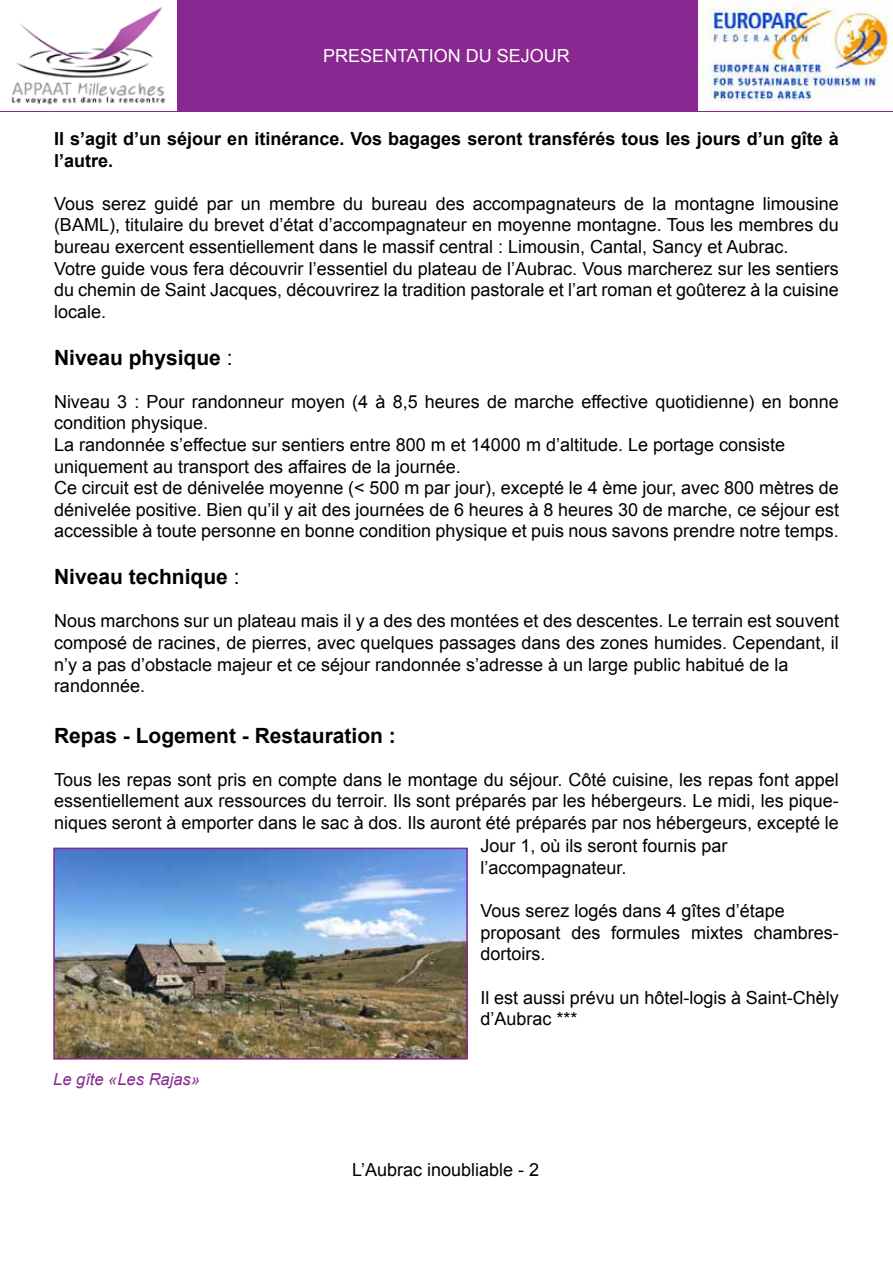
<style>
.page{position:relative;width:893px;height:1263px;background:#fff}
.page>*{position:absolute;margin:0;border:0;box-sizing:border-box;transform-origin:0 0}
.t1{font:700 21px "Arial";color:#000}
.t2{font:18px/21.6px "Arial";color:#000}
.t3{font:700 18px/21.6px "Arial";color:#000}
.t4{font:18px "Arial";color:#fff}
.t5{font:italic 16.5px "Arial";color:#892890}
.s1{font-weight:400}
</style>
<div class="page">
<img style="left:56px;top:851px;width:409px;height:205px">
<div style="left:53px;top:848px;width:415px;height:211px;border:2px solid #892890"></div>
<svg style="left:11px;top:0;width:878px;height:111px;fill:#892890"></svg>
<p class="t4" style="left:323px;top:44px;width:248px">PRESENTATION DU SEJOUR</p>
<p class="t3" style="left:54px;top:128px;width:786px">Il s’agit d’un séjour en itinérance. Vos bagages seront transférés tous les jours d’un gîte à l’autre.</p>
<p class="t2" style="left:54px;top:193px;width:786px">Vous serez guidé par un membre du bureau des accompagnateurs de la montagne limousine (BAML), titulaire du brevet d’état d’accompagnateur en moyenne montagne. Tous les membres du bureau exercent essentiellement dans le massif central : Limousin, Cantal, Sancy et Aubrac.<br>Votre guide vous fera découvrir l’essentiel du plateau de l’Aubrac. Vous marcherez sur les sentiers du chemin de Saint Jacques, découvrirez la tradition pastorale et l’art roman et goûterez à la cuisine locale.</p>
<p class="t1" style="left:54px;top:343px;width:180px">Niveau physique <span class="s1">:</span></p>
<p class="t2" style="left:54px;top:391px;width:786px">Niveau 3 : Pour randonneur moyen (4 à 8,5 heures de marche effective quotidienne) en bonne condition physique.<br>La randonnée s’effectue sur sentiers entre 800 m et 14000 m d’altitude. Le portage consiste uniquement au transport des affaires de la journée.<br>Ce circuit est de dénivelée moyenne (&lt; 500 m par jour), excepté le 4 ème jour, avec 800 mètres de dénivelée positive. Bien qu’il y ait des journées de 6 heures à 8 heures 30 de marche, ce séjour est accessible à toute personne en bonne condition physique et puis nous savons prendre notre temps.</p>
<p class="t1" style="left:54px;top:563px;width:187px">Niveau technique <span class="s1">:</span></p>
<p class="t2" style="left:54px;top:610px;width:786px">Nous marchons sur un plateau mais il y a des des montées et des descentes. Le terrain est souvent composé de racines, de pierres, avec quelques passages dans des zones humides. Cependant, il n’y a pas d’obstacle majeur et ce séjour randonnée s’adresse à un large public habitué de la randonnée.</p>
<p class="t1" style="left:54px;top:721px;width:343px">Repas - Logement - Restauration :</p>
<p class="t2" style="left:54px;top:769px;width:786px;text-align:justify">Tous les repas sont pris en compte dans le montage du séjour. Côté cuisine, les repas font appel essentiellement aux ressources du terroir. Ils sont préparés par les hébergeurs. Le midi, les pique&shy;niques seront à emporter dans le sac à dos. Ils auront été préparés par nos hébergeurs, excepté le</p>
<p class="t5" style="left:53px;top:1068px;width:148px">Le gîte «Les Rajas»</p>
<p class="t2" style="left:480px;top:835px;width:249px">Jour 1, où ils seront fournis par l’accompagnateur.</p>
<p class="t2" style="left:480px;top:900px;width:360px">Vous serez logés dans 4 gîtes d’étape proposant des formules mixtes chambres&shy;dortoirs.</p>
<p class="t2" style="left:480px;top:987px;width:360px">Il est aussi prévu un hôtel-logis à Saint-Chèly d’Aubrac ***</p>
<p class="t2" style="left:352px;top:1159px;width:189px">L’Aubrac inoubliable - 2</p>
</div>
